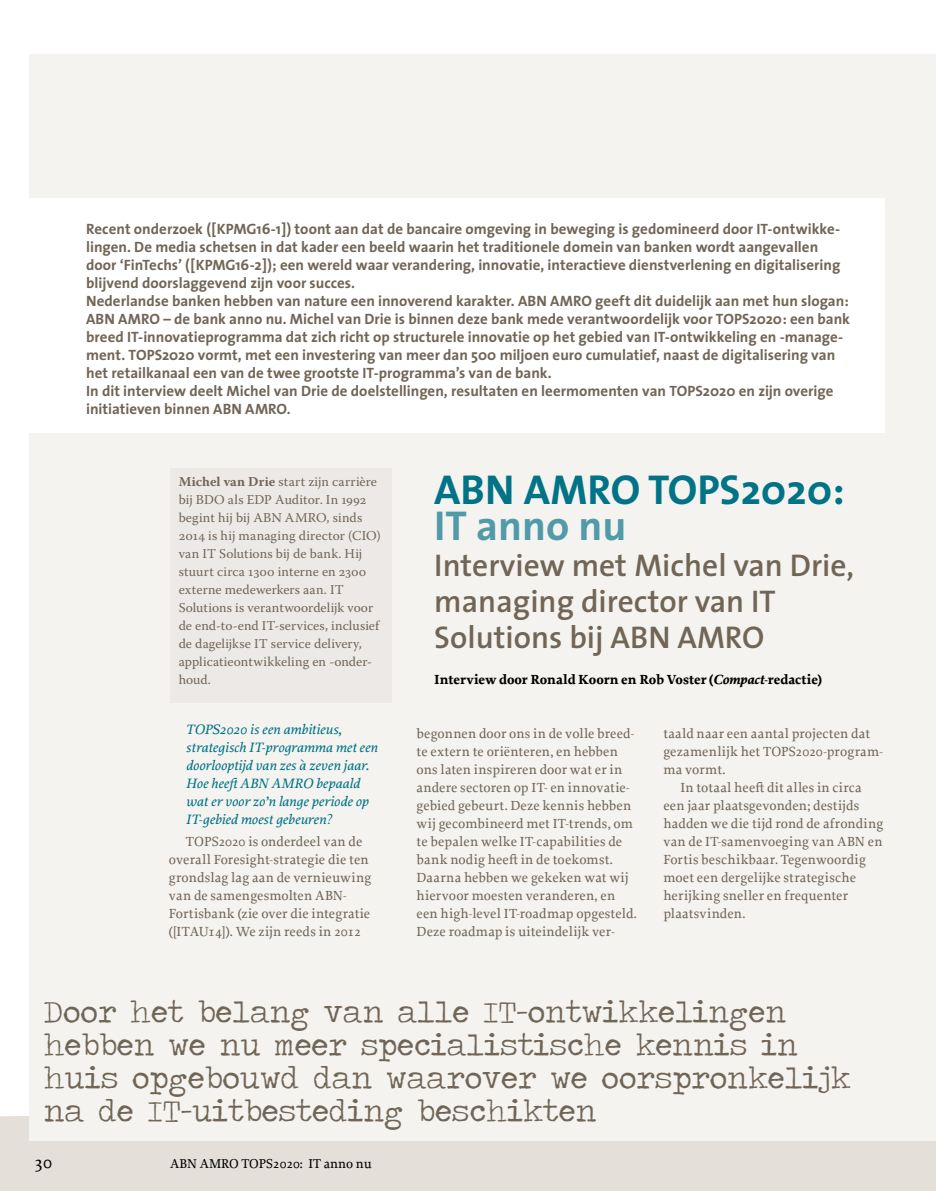
<style>
.page{position:relative;width:936px;height:1191px;background:#fff}
.page>*{position:absolute;margin:0;border:0;box-sizing:border-box;transform-origin:0 0}
.t1{font:700 42px "The Sans";color:#007486}
.t2{font:700 42px "The Sans";color:#519ba9}
.t3{font:31.5px/33px "Traveling Typewriter";color:#716556}
.t4{font:600 31.5px/36px "The Sans";color:#716556}
.t5{font:500 18px "Proforma";color:#000}
.t6{font:700 15px/18px "The Sans";color:#716556}
.t7{font:italic 500 14.25px/18px "Proforma";color:#007486}
.t8{font:500 13.8px/18px "Proforma";letter-spacing:.01em;color:#716556}
.t9{font:700 13.8px "Proforma";color:#000}
.t10{font:13.5px/18px "Warnock Pro";letter-spacing:.005em;color:#716556}
.t11{font:500 13.5px "Proforma";color:#000}
.s1{font-weight:700}
.s2{font-style:italic}
</style>
<div class="page">
<div style="left:0;top:1116px;width:935px;height:75px;background:#e4dfd9"></div>
<div style="left:30px;top:54px;width:905px;height:1086px;background:#f5f3f0"></div>
<hr style="left:935px;top:54px;width:1px;height:1086px;background:#f5f3f0">
<div style="left:170px;top:468px;width:221px;height:234px;background:#ede9e6"></div>
<div style="left:14px;top:198px;width:870px;height:234px;background:#fff"></div>
<p class="t6" style="left:86px;top:220px;width:765px">Recent onderzoek ([KPMG16-1]) toont aan dat de bancaire omgeving in beweging is gedomineerd door IT-ontwikke&shy;lingen. De media schetsen in dat kader een beeld waarin het traditionele domein van banken wordt aangevallen door ‘FinTechs’ ([KPMG16-2]); een wereld waar verandering, innovatie, interactieve dienstverlening en digitalisering blijvend doorslaggevend zijn voor succes.<br>Nederlandse banken hebben van nature een innoverend karakter. ABN AMRO geeft dit duidelijk aan met hun slogan:<br>ABN AMRO – de bank anno nu. Michel van Drie is binnen deze bank mede verantwoordelijk voor TOPS2020: een bank breed IT-innovatieprogramma dat zich richt op structurele innovatie op het gebied van IT-ontwikkeling en -manage&shy;ment. TOPS2020 vormt, met een investering van meer dan 500 miljoen euro cumulatief, naast de digitalisering van het retailkanaal een van de twee grootste IT-programma’s van de bank.<br>In dit interview deelt Michel van Drie de doelstellingen, resultaten en leermomenten van TOPS2020 en zijn overige initiatieven binnen ABN AMRO.</p>
<p class="t10" style="left:179px;top:472px;width:204px"><span class="s1">Michel van Drie</span> start zijn carrière bij BDO als EDP Auditor. In 1992 begint hij bij ABN AMRO, sinds<br>2014 is hij managing director (CIO) van IT Solutions bij de bank. Hij stuurt circa 1300 interne en 2300 externe medewerkers aan. IT<br>Solutions is verantwoordelijk voor de end-to-end IT-services, inclusief de dagelijkse IT service delivery, applicatieontwikkeling en -onder&shy;houd.</p>
<h1 class="t1" style="left:434px;top:455px;width:412px">ABN AMRO TOPS2020:</h1>
<h1 class="t2" style="left:434px;top:491px;width:193px">IT anno nu</h1>
<h2 class="t4" style="left:434px;top:546px;width:421px">Interview met Michel van Drie, managing director van IT<br>Solutions bij ABN AMRO</h2>
<p class="t9" style="left:434px;top:671px;width:389px">Interview door Ronald Koorn en Rob Voster (<span class="s2">Compact</span>-redactie)</p>
<p class="t7" style="left:186px;top:719px;width:193px">TOPS2020 is een ambitieus, strategisch IT-programma met een doorlooptijd van zes à zeven jaar.<br>Hoe heeft ABN AMRO bepaald wat er voor zo’n lange periode op<br>IT-gebied moest gebeuren?</p>
<p class="t8" style="left:169px;top:832px;width:204px;text-indent:17px">TOPS2020 is onderdeel van de overall Foresight-strategie die ten grondslag lag aan de vernieuwing van de samengesmolten ABN-<br>Fortisbank (zie over die integratie ([ITAU14]). We zijn reeds in 2012</p>
<p class="t8" style="left:416px;top:724px;width:222px">begonnen door ons in de volle breed&shy;te extern te oriënteren, en hebben ons laten inspireren door wat er in andere sectoren op IT- en innovatie&shy;gebied gebeurt. Deze kennis hebben wij gecombineerd met IT-trends, om te bepalen welke IT-capabilities de bank nodig heeft in de toekomst.<br>Daarna hebben we gekeken wat wij hiervoor moesten veranderen, en een high-level IT-roadmap opgesteld.<br>Deze roadmap is uiteindelijk ver-</p>
<p class="t8" style="left:663px;top:724px;width:208px">taald naar een aantal projecten dat</p>
<p class="t8" style="left:663px;top:742px;width:221px">gezamenlijk het TOPS2020-program-</p>
<p class="t8" style="left:663px;top:760px;width:64px">ma vormt.</p>
<p class="t8" style="left:680px;top:778px;width:183px">In totaal heeft dit alles in circa</p>
<p class="t8" style="left:663px;top:796px;width:197px">een jaar plaatsgevonden; destijds</p>
<p class="t8" style="left:663px;top:814px;width:221px">hadden we die tijd rond de afronding</p>
<p class="t8" style="left:663px;top:832px;width:221px">van de IT-samenvoeging van ABN en</p>
<p class="t8" style="left:663px;top:850px;width:204px">Fortis beschikbaar. Tegenwoordig</p>
<p class="t8" style="left:663px;top:868px;width:194px">moet een dergelijke strategische</p>
<p class="t8" style="left:663px;top:886px;width:186px">herijking sneller en frequenter</p>
<p class="t8" style="left:663px;top:904px;width:84px">plaatsvinden.</p>
<h2 class="t3" style="left:44px;top:994px;width:808px">Door het belang van alle IT-ontwikkelingen hebben we nu meer specialistische kennis in huis opgebouwd dan waarover we oorspronkelijk na de IT-uitbesteding beschikten</h2>
<p class="t5" style="left:34px;top:1151px;width:19px">30</p>
<p class="t11" style="left:170px;top:1155px;width:203px">ABN AMRO TOPS2020: IT anno nu</p>
</div>
